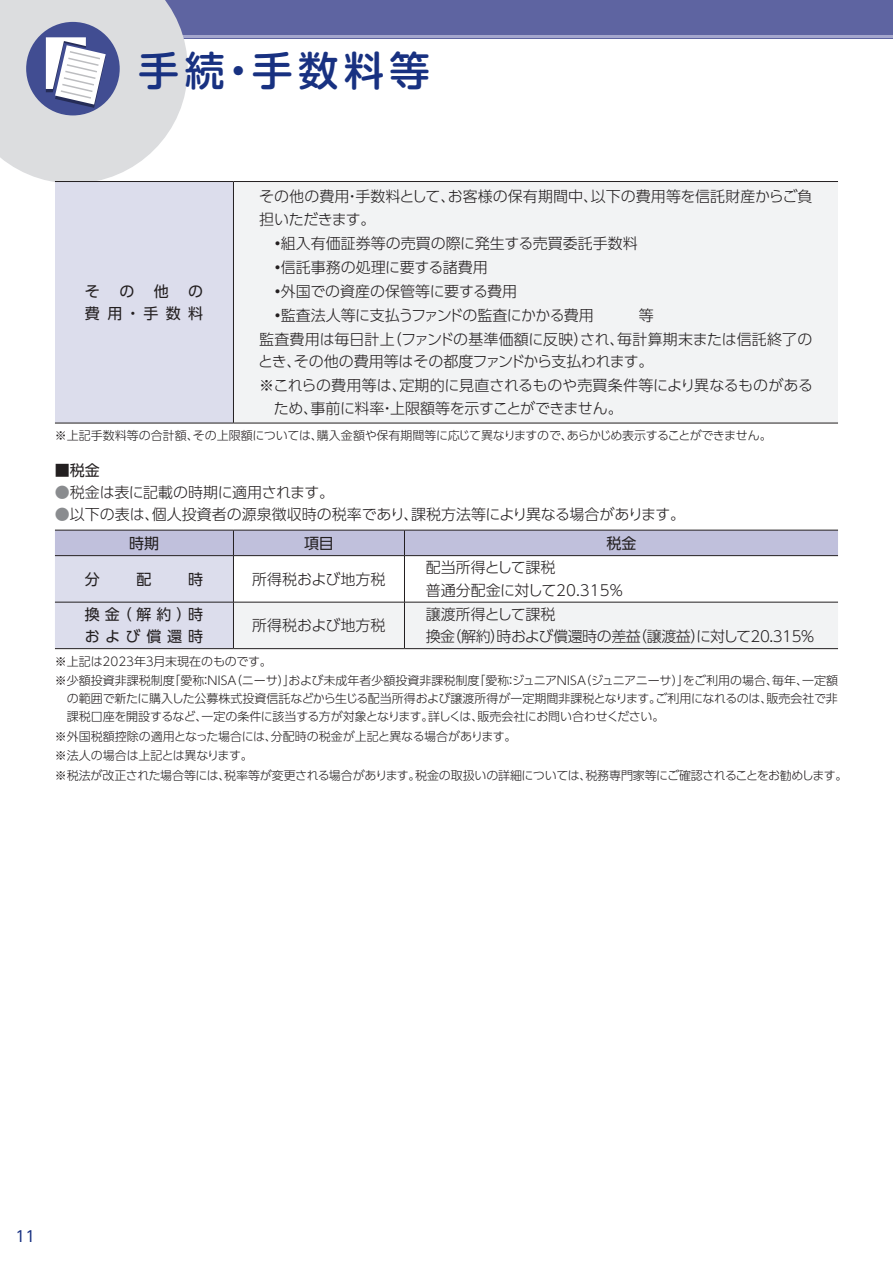
<style>
.page{position:relative;width:893px;height:1263px;background:#fff}
.page>*{position:absolute;margin:0;border:0;box-sizing:border-box;transform-origin:0 0}
.t1{font:500 40.5px "UD Shin M Go Pro";letter-spacing:.13em;color:#183181}
.t2{font:300 15px/22.5px "UD Shin Go Pro";color:#231f20}
.t3{font:300 15px/22.5px "UD Shin Go Pro";letter-spacing:-.03em;color:#231f20}
.t4{font:15px/22.5px "UD Shin Go Pro";letter-spacing:.355em;color:#231f20;text-align:right}
.t5{font:300 15px "UD Shin Go Pro";letter-spacing:-.035em;color:#231f20}
.t6{font:300 15px "UD Shin Go Pro";letter-spacing:-.02em;color:#231f20}
.t7{font:15px "UD Shin Go Pro";color:#183181}
.t8{font:300 12px/19.5px "UD Shin Go Pro";letter-spacing:-.01em;color:#231f20}
.s1{font-family:"UD Shin Go Pro De";font-weight:700}
.s2{color:#8a8c8f}
.s3{font-weight:400}
</style>
<div class="page">
<div style="left:0;top:0;width:893px;height:38px;background:#5e64a1"></div>
<hr style="left:0;top:35px;width:893px;height:3px;background:#a5a7cd">
<div style="left:55px;top:182px;width:178px;height:241px;background:#dcddec"></div>
<div style="left:233px;top:182px;width:605px;height:241px;background:#f2f3f4"></div>
<hr style="left:55px;top:423px;width:178px;height:1px;background:#231f20">
<hr style="left:233px;top:423px;width:605px;height:1px;background:#231f20">
<hr style="left:233px;top:182px;width:1px;height:241px;background:#231f20">
<hr style="left:55px;top:181px;width:178px;height:1px;background:#231f20">
<hr style="left:233px;top:181px;width:605px;height:1px;background:#231f20">
<svg style="left:55px;top:531px;width:783px;height:117px"></svg>
<hr style="left:55px;top:555px;width:178px;height:1px;background:#231f20">
<hr style="left:233px;top:555px;width:171px;height:1px;background:#231f20">
<hr style="left:233px;top:556px;width:1px;height:46px;background:#231f20">
<hr style="left:404px;top:555px;width:434px;height:1px;background:#231f20">
<hr style="left:404px;top:556px;width:1px;height:46px;background:#231f20">
<hr style="left:55px;top:602px;width:178px;height:1px;background:#231f20">
<hr style="left:233px;top:602px;width:171px;height:1px;background:#231f20">
<hr style="left:233px;top:602px;width:1px;height:46px;background:#231f20">
<hr style="left:404px;top:602px;width:434px;height:1px;background:#231f20">
<hr style="left:404px;top:602px;width:1px;height:46px;background:#231f20">
<hr style="left:55px;top:530px;width:178px;height:1px;background:#231f20">
<hr style="left:233px;top:530px;width:171px;height:1px;background:#231f20">
<hr style="left:404px;top:530px;width:434px;height:1px;background:#231f20">
<hr style="left:55px;top:648px;width:178px;height:1px;background:#231f20">
<hr style="left:233px;top:648px;width:171px;height:1px;background:#231f20">
<hr style="left:404px;top:648px;width:434px;height:1px;background:#231f20">
<svg style="left:0;top:0;width:188px;height:182px"></svg>
<h1 class="t1" style="left:139px;top:38px;width:293px">手続・手数料等</h1>
<p class="t2" style="left:259px;top:185px;width:555px">その他の費用・手数料として、お客様の保有期間中、以下の費用等を信託財産からご負担いただきます。</p>
<p class="t2" style="left:270px;top:231px;width:369px"><span class="s1">・</span>組入有価証券等の売買の際に発生する売買委託手数料</p>
<p class="t2" style="left:270px;top:255px;width:219px"><span class="s1">・</span>信託事務の処理に要する諸費用</p>
<p class="t2" style="left:270px;top:279px;width:249px"><span class="s1">・</span>外国での資産の保管等に要する費用</p>
<p class="t5" style="left:270px;top:303px;width:385px"><span class="s1">・</span>監査法人等に支払うファンドの監査にかかる費用　　　等</p>
<p class="t2" style="left:259px;top:327px;width:555px">監査費用は毎日計上（ファンドの基準価額に反映）され、毎計算期末または信託終了の</p>
<p class="t2" style="left:258px;top:349px;width:556px;line-height:24px">とき、その他の費用等はその都度ファンドから支払われます。<br>※これらの費用等は、定期的に見直されるものや売買条件等により異なるものがある</p>
<p class="t3" style="left:274px;top:396px;width:350px">ため、事前に料率・上限額等を示すことができません。</p>
<p class="t8" style="left:55px;top:426px;width:718px">※上記手数料等の合計額、その上限額については、購入金額や保有期間等に応じて異なりますので、あらかじめ表示することができません。</p>
<p class="t4" style="left:55px;top:459px;width:46px">■税金</p>
<p class="t6" style="left:55px;top:480px;width:281px"><span class="s2">●</span>税金は表に記載の時期に適用されます。</p>
<p class="t2" style="left:129px;top:500px;width:557px;line-height:28.5px;text-indent:-74px"><span class="s2">●</span>以下の表は、個人投資者の源泉徴収時の税率であり、課税方法等により異なる場合があります。<span class="s3">時期</span></p>
<p class="t4" style="left:85px;top:279px;width:16px">そ</p>
<p class="t4" style="left:119px;top:279px;width:16px">の</p>
<p class="t4" style="left:154px;top:279px;width:16px">他</p>
<p class="t4" style="left:85px;top:279px;width:120px">の<br>費用・手数料</p>
<p class="t4" style="left:304px;top:531px;width:31px">項目</p>
<p class="t4" style="left:606px;top:531px;width:31px">税金</p>
<p class="t4" style="left:85px;top:567px;width:17px">分</p>
<p class="t4" style="left:137px;top:567px;width:16px">配</p>
<p class="t4" style="left:188px;top:567px;width:16px">時</p>
<p class="t2" style="left:252px;top:567px;width:135px">所得税および地方税</p>
<p class="t2" style="left:426px;top:556px;width:199px">配当所得として課税<br>普通分配金に対して20.315％</p>
<p class="t4" style="left:85px;top:602px;width:120px;text-align:left">換金（解約）時および償還時</p>
<p class="t2" style="left:252px;top:614px;width:135px">所得税および地方税</p>
<p class="t3" style="left:426px;top:602px;width:391px">譲渡所得として課税<br>換金（解約）時および償還時の差益（譲渡益）に対して20.315％</p>
<p class="t8" style="left:55px;top:651px;width:784px">※上記は2023年３月末現在のものです。<br>※少額投資非課税制度「愛称：NISA（ニーサ）」および未成年者少額投資非課税制度｢愛称：ジュニアNISA（ジュニアニーサ）｣をご利用の場合、毎年、一定額</p>
<p class="t8" style="left:67px;top:689px;width:772px;line-height:18px">の範囲で新たに購入した公募株式投資信託などから生じる配当所得および譲渡所得が一定期間非課税となります。ご利用になれるのは、販売会社で非課税口座を開設するなど、一定の条件に該当する方が対象となります。詳しくは、販売会社にお問い合わせください。</p>
<p class="t8" style="left:55px;top:726px;width:794px">※外国税額控除の適用となった場合には、分配時の税金が上記と異なる場合があります。<br>※法人の場合は上記とは異なります。<br>※税法が改正された場合等には、税率等が変更される場合があります。税金の取扱いの詳細については、税務専門家等にご確認されることをお勧めします。</p>
<p class="t7" style="left:16px;top:1224px;width:21px">11</p>
</div>
